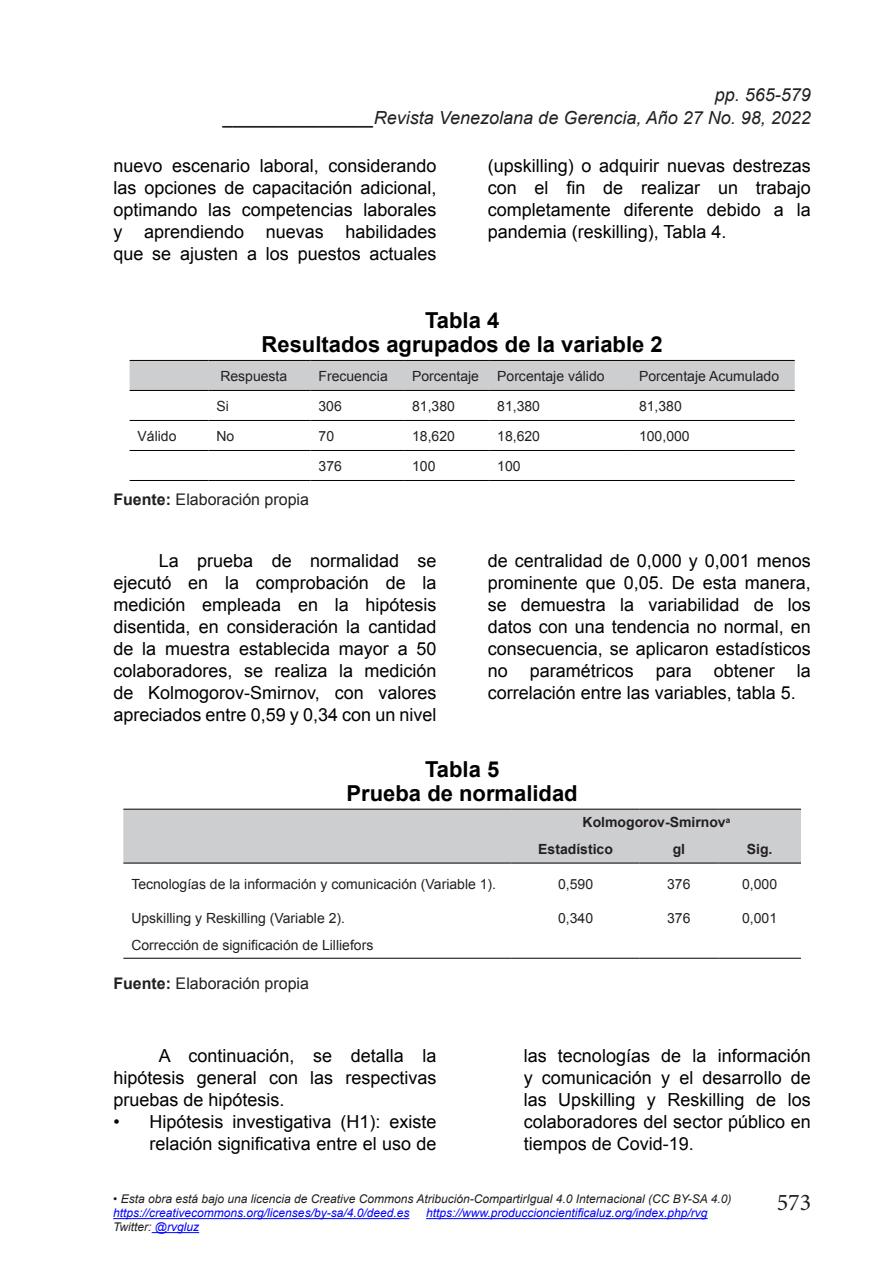
<style>
.page{position:relative;width:879px;height:1276px;background:#fff}
.page>*{position:absolute;margin:0;border:0;box-sizing:border-box;transform-origin:0 0}
.t1{font:24px "Minion Pro";color:#231f20}
.t2{font:700 22px/24px "Arial";color:#000;text-align:center}
.t3{font:18px/22px "Arial";color:#000;text-align:justify}
.t4{font:italic 18px "Arial";color:#231f20}
.t5{font:16px "Arial";color:#231f20}
.t6{font:14px "Arial";color:#231f20}
.t7{font:700 14px/27px "Arial";color:#231f20}
.t8{font:italic 12px "Arial";color:#231f20}
.t9{font:italic 12px "Arial";color:#00f}
.s1{font-weight:700}
.s2{color:#00f}
</style>
<div class="page">
<hr style="left:113px;top:1218px;width:296px;height:1px;background:#00f">
<hr style="left:426px;top:1218px;width:281px;height:1px;background:#00f">
<hr style="left:152px;top:1232px;width:47px;height:1px;background:#00f">
<div style="left:130px;top:361px;width:665px;height:29px;background:#cdced0"></div>
<hr style="left:130px;top:360px;width:78px;height:1px;background:#000">
<hr style="left:208px;top:360px;width:102px;height:1px;background:#000">
<hr style="left:310px;top:360px;width:94px;height:1px;background:#000">
<hr style="left:404px;top:360px;width:85px;height:1px;background:#000">
<hr style="left:489px;top:360px;width:142px;height:1px;background:#000">
<hr style="left:631px;top:360px;width:164px;height:1px;background:#000">
<hr style="left:130px;top:390px;width:78px;height:1px;background:#000">
<hr style="left:208px;top:390px;width:102px;height:1px;background:#000">
<hr style="left:310px;top:390px;width:94px;height:1px;background:#000">
<hr style="left:404px;top:390px;width:85px;height:1px;background:#000">
<hr style="left:489px;top:390px;width:142px;height:1px;background:#000">
<hr style="left:631px;top:390px;width:164px;height:1px;background:#000">
<hr style="left:130px;top:420px;width:78px;height:1px;background:#000">
<hr style="left:208px;top:420px;width:102px;height:1px;background:#000">
<hr style="left:310px;top:420px;width:94px;height:1px;background:#000">
<hr style="left:404px;top:420px;width:85px;height:1px;background:#000">
<hr style="left:489px;top:420px;width:142px;height:1px;background:#000">
<hr style="left:631px;top:420px;width:164px;height:1px;background:#000">
<hr style="left:130px;top:450px;width:78px;height:1px;background:#000">
<hr style="left:208px;top:450px;width:102px;height:1px;background:#000">
<hr style="left:310px;top:450px;width:94px;height:1px;background:#000">
<hr style="left:404px;top:450px;width:85px;height:1px;background:#000">
<hr style="left:489px;top:450px;width:142px;height:1px;background:#000">
<hr style="left:631px;top:450px;width:164px;height:1px;background:#000">
<hr style="left:130px;top:480px;width:78px;height:1px;background:#000">
<hr style="left:208px;top:480px;width:102px;height:1px;background:#000">
<hr style="left:310px;top:480px;width:94px;height:1px;background:#000">
<hr style="left:404px;top:480px;width:85px;height:1px;background:#000">
<hr style="left:489px;top:480px;width:142px;height:1px;background:#000">
<hr style="left:631px;top:480px;width:164px;height:1px;background:#000">
<div style="left:123px;top:809px;width:678px;height:53px;background:#cdced0"></div>
<hr style="left:123px;top:808px;width:389px;height:1px;background:#000">
<hr style="left:512px;top:808px;width:127px;height:1px;background:#000">
<hr style="left:639px;top:808px;width:79px;height:1px;background:#000">
<hr style="left:718px;top:808px;width:83px;height:1px;background:#000">
<hr style="left:123px;top:862px;width:389px;height:1px;background:#000">
<hr style="left:512px;top:862px;width:127px;height:1px;background:#000">
<hr style="left:639px;top:862px;width:79px;height:1px;background:#000">
<hr style="left:718px;top:862px;width:83px;height:1px;background:#000">
<hr style="left:123px;top:957px;width:389px;height:1px;background:#000">
<hr style="left:512px;top:957px;width:127px;height:1px;background:#000">
<hr style="left:639px;top:957px;width:79px;height:1px;background:#000">
<hr style="left:718px;top:957px;width:83px;height:1px;background:#000">
<p class="t4" style="left:715px;top:83px;width:98px">pp. 565-579</p>
<p class="t4" style="left:224px;top:106px;width:589px">_______________Revista Venezolana de Gerencia, Año 27 No. 98, 2022</p>
<p class="t3" style="left:113px;top:155px;width:325px">nuevo escenario laboral, considerando las opciones de capacitación adicional, optimando las competencias laborales y aprendiendo nuevas habilidades que se ajusten a los puestos actuales</p>
<p class="t3" style="left:488px;top:155px;width:325px">(upskilling) o adquirir nuevas destrezas con el fin de realizar un trabajo completamente diferente debido a la pandemia (reskilling), Tabla 4.</p>
<p class="t2" style="left:262px;top:309px;width:403px">Tabla 4<br>Resultados agrupados de la variable 2</p>
<p class="t6" style="left:220px;top:366px;width:68px">Respuesta</p>
<p class="t6" style="left:318px;top:366px;width:71px">Frecuencia</p>
<p class="t6" style="left:412px;top:366px;width:68px">Porcentaje</p>
<p class="t6" style="left:497px;top:366px;width:109px">Porcentaje válido</p>
<p class="t6" style="left:639px;top:366px;width:142px">Porcentaje Acumulado</p>
<p class="t6" style="left:216px;top:396px;width:14px">Si</p>
<p class="t6" style="left:318px;top:396px;width:25px">306</p>
<p class="t6" style="left:412px;top:396px;width:44px">81,380</p>
<p class="t6" style="left:497px;top:396px;width:44px">81,380</p>
<p class="t6" style="left:639px;top:396px;width:44px">81,380</p>
<p class="t6" style="left:138px;top:426px;width:40px">Válido</p>
<p class="t6" style="left:216px;top:426px;width:19px">No</p>
<p class="t6" style="left:318px;top:426px;width:17px">70</p>
<p class="t6" style="left:412px;top:426px;width:44px">18,620</p>
<p class="t6" style="left:497px;top:426px;width:44px">18,620</p>
<p class="t6" style="left:639px;top:426px;width:52px">100,000</p>
<p class="t6" style="left:318px;top:456px;width:25px">376</p>
<p class="t6" style="left:412px;top:456px;width:25px">100</p>
<p class="t6" style="left:497px;top:456px;width:25px">100</p>
<p class="t5" style="left:113px;top:489px;width:197px"><span class="s1">Fuente:</span> Elaboración propia</p>
<p class="t3" style="left:113px;top:550px;width:325px;text-indent:45px">La prueba de normalidad se ejecutó en la comprobación de la medición empleada en la hipótesis disentida, en consideración la cantidad de la muestra establecida mayor a 50 colaboradores, se realiza la medición de Kolmogorov-Smirnov, con valores apreciados entre 0,59 y 0,34 con un nivel</p>
<p class="t3" style="left:488px;top:550px;width:325px">de centralidad de 0,000 y 0,001 menos prominente que 0,05. De esta manera, se demuestra la variabilidad de los datos con una tendencia no normal, en consecuencia, se aplicaron estadísticos no paramétricos para obtener la correlación entre las variables, tabla 5.</p>
<p class="t2" style="left:347px;top:757px;width:233px">Tabla 5<br>Prueba de normalidad</p>
<p class="t7" style="left:538px;top:809px;width:193px;text-indent:44px">Kolmogorov-Smirnov<sup>a<br></sup>Estadístico</p>
<p class="t7" style="left:672px;top:836px;width:14px">gl</p>
<p class="t7" style="left:747px;top:836px;width:27px">Sig.</p>
<p class="t6" style="left:131px;top:875px;width:366px">Tecnologías de la información y comunicación (Variable 1).</p>
<p class="t6" style="left:558px;top:875px;width:37px">0,590</p>
<p class="t6" style="left:667px;top:875px;width:25px">376</p>
<p class="t6" style="left:742px;top:875px;width:37px">0,000</p>
<p class="t6" style="left:131px;top:909px;width:215px">Upskilling y Reskilling (Variable 2).</p>
<p class="t6" style="left:558px;top:909px;width:37px">0,340</p>
<p class="t6" style="left:667px;top:909px;width:25px">376</p>
<p class="t6" style="left:742px;top:909px;width:37px">0,001</p>
<p class="t6" style="left:131px;top:935px;width:243px">Corrección de significación de Lilliefors</p>
<p class="t5" style="left:113px;top:972px;width:197px"><span class="s1">Fuente:</span> Elaboración propia</p>
<p class="t3" style="left:113px;top:1045px;width:325px;text-indent:45px">A continuación, se detalla la hipótesis general con las respectivas pruebas de hipótesis.</p>
<p class="t3" style="left:113px;top:1111px;width:325px;text-align:right">• Hipótesis investigativa (H1): existe relación significativa entre el uso de</p>
<p class="t3" style="left:524px;top:1045px;width:289px">las tecnologías de la información y comunicación y el desarrollo de las Upskilling y Reskilling de los colaboradores del sector público en tiempos de Covid-19.</p>
<p class="t8" style="left:113px;top:1191px;width:620px">• Esta obra está bajo una licencia de Creative Commons Atribución-CompartirIgual 4.0 Internacional (CC BY-SA 4.0)</p>
<p class="t9" style="left:113px;top:1205px;width:298px">https://creativecommons.org/licenses/by-sa/4.0/deed.es</p>
<p class="t9" style="left:426px;top:1205px;width:283px">https://www.produccioncientificaluz.org/index.php/rvg</p>
<p class="t8" style="left:113px;top:1219px;width:87px">Twitter: <span class="s2">@rvgluz</span></p>
<h1 class="t1" style="left:777px;top:1186px;width:36px">573</h1>
</div>
